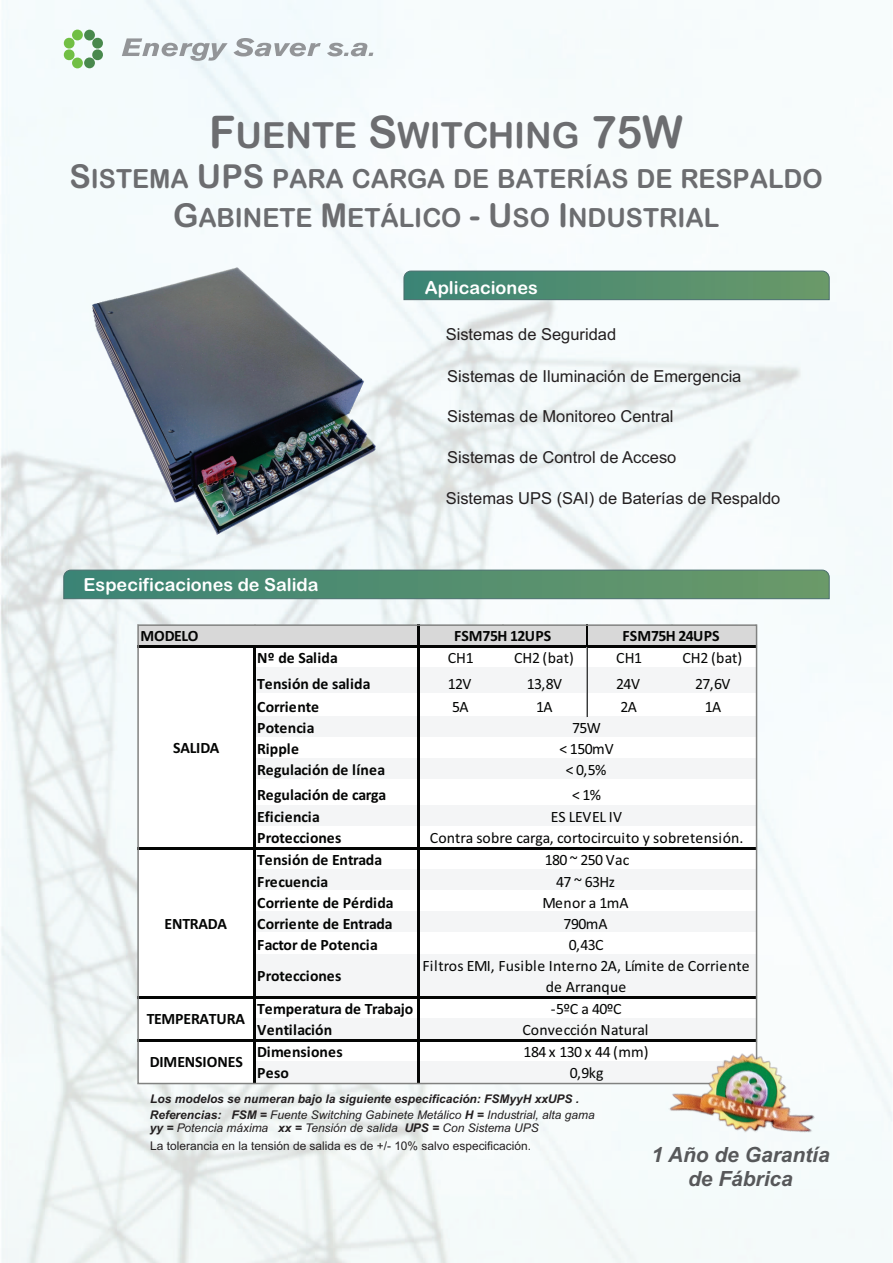
<style>
.page{position:relative;width:893px;height:1263px;background:#fff}
.page>*{position:absolute;margin:0;border:0;box-sizing:border-box;transform-origin:0 0}
.t1{font:36px "Arial Rounded MT Bold";color:#6c6d70}
.t2{font:26.4px/38.2px "Arial Rounded MT Bold";color:#6c6d70;text-align:center}
.t3{font:italic 700 21px/23.4px "Arial";color:#57585a;text-align:center}
.t4{font:18px "Arial Rounded MT Bold";color:#fff}
.t5{font:16.5px "Arial";color:#231f20}
.t6{font:700 15.75px/21.3px "Calibri";color:#040504}
.t7{font:15.75px/21px "Calibri";color:#040504;text-align:center}
.t8{font:15.75px/21px "Calibri";letter-spacing:-.04em;color:#040504;text-align:center}
.t9{font:700 15.75px "Calibri";letter-spacing:-.02em;color:#040504}
.t10{font:15.75px "Calibri";letter-spacing:-.02em;color:#040504}
.t11{font:700 15.75px "Calibri";letter-spacing:-.025em;color:#040504}
.t12{font:italic 700 12px/15.9px "Arial";color:#231f20}
.t13{font:12px/17.5px "Arial";color:#231f20}
.s1{font-size:45px}
.s2{font-size:33px}
.s3{font-weight:400}
.s4{font-weight:700;font-style:italic}
.s5{font-style:italic}
</style>
<div class="page">
<svg style="left:63px;top:570px;width:766px;height:29px;background:#538d6f"></svg>
<svg style="left:404px;top:271px;width:425px;height:29px;background:#538d6f"></svg>
<div style="left:84px;top:30px;width:11px;height:11px;background:#49894d;border-radius:50%"></div>
<div style="left:84px;top:57px;width:11px;height:11px;background:#49894d;border-radius:50%"></div>
<div style="left:72px;top:30px;width:11px;height:10px;background:#71bf44;border-radius:50%"></div>
<div style="left:72px;top:58px;width:11px;height:10px;background:#71bf44;border-radius:50%"></div>
<svg style="left:92px;top:37px;width:12px;height:24px"></svg>
<svg style="left:63px;top:37px;width:12px;height:24px"></svg>
<svg style="left:122px;top:38px;width:251px;height:23px"></svg>
<img style="left:92px;top:259px;width:284px;height:275px">
<div style="left:139px;top:625px;width:617px;height:22px;background:#d8d8d8"></div>
<div style="left:255px;top:667px;width:501px;height:28px;background:#f4f5f6"></div>
<div style="left:139px;top:694px;width:617px;height:23px;background:#fff"></div>
<div style="left:255px;top:716px;width:501px;height:22px;background:#f4f5f6"></div>
<div style="left:139px;top:737px;width:617px;height:22px;background:#fff"></div>
<div style="left:255px;top:758px;width:501px;height:22px;background:#f4f5f6"></div>
<div style="left:139px;top:779px;width:617px;height:27px;background:#fff"></div>
<div style="left:255px;top:805px;width:501px;height:22px;background:#f4f5f6"></div>
<div style="left:139px;top:826px;width:617px;height:45px;background:#fff"></div>
<div style="left:255px;top:870px;width:501px;height:22px;background:#f4f5f6"></div>
<div style="left:139px;top:891px;width:617px;height:22px;background:#fff"></div>
<div style="left:255px;top:912px;width:501px;height:22px;background:#f4f5f6"></div>
<div style="left:139px;top:933px;width:617px;height:22px;background:#fff"></div>
<div style="left:255px;top:954px;width:501px;height:44px;background:#f4f5f6"></div>
<div style="left:255px;top:1018px;width:501px;height:23px;background:#f4f5f6"></div>
<div style="left:255px;top:1061px;width:501px;height:22px;background:#f4f5f6"></div>
<hr style="left:138px;top:645px;width:618px;height:2px;background:#040504">
<hr style="left:138px;top:847px;width:618px;height:3px;background:#040504">
<hr style="left:138px;top:996px;width:618px;height:2px;background:#040504">
<hr style="left:138px;top:1039px;width:618px;height:2px;background:#040504">
<hr style="left:253px;top:647px;width:3px;height:436px;background:#040504">
<hr style="left:417px;top:624px;width:2px;height:459px;background:#040504">
<svg style="left:586px;top:627px;width:2px;height:18px"></svg>
<hr style="left:587px;top:647px;width:1px;height:70px;background:#040504">
<hr style="left:586px;top:647px;width:1px;height:70px;background:#dadcdd">
<div style="left:137px;top:624px;width:620px;height:460px;border:2px solid #818281"></div>
<img style="left:669px;top:1053px;width:145px;height:80px">
<h1 class="t1" style="left:209px;top:121px;width:476px"><span class="s1">F</span>UENTE <span class="s1">S</span>WITCHING <span class="s1">75W</span></h1>
<h2 class="t2" style="left:70px;top:162px;width:755px"><span class="s2">S</span>ISTEMA <span class="s2">UPS</span> PARA CARGA DE BATERÍAS DE RESPALDO<br><span class="s2">G</span>ABINETE <span class="s2">M</span>ETÁLICO <span class="s2">- U</span>SO <span class="s2">I</span>NDUSTRIAL</h2>
<p class="t4" style="left:425px;top:281px;width:115px">Aplicaciones</p>
<p class="t4" style="left:84px;top:578px;width:236px">Especificaciones de Salida</p>
<p class="t5" style="left:446px;top:328px;width:172px">Sistemas de Seguridad</p>
<p class="t5" style="left:447px;top:369px;width:296px">Sistemas de Iluminación de Emergencia</p>
<p class="t5" style="left:447px;top:410px;width:228px">Sistemas de Monitoreo Central</p>
<p class="t5" style="left:447px;top:451px;width:231px">Sistemas de Control de Acceso</p>
<p class="t5" style="left:446px;top:492px;width:336px">Sistemas UPS (SAI) de Baterías de Respaldo</p>
<p class="t6" style="left:140px;top:627px;width:60px">MODELO</p>
<p class="t6" style="left:454px;top:627px;width:99px">FSM75H 12UPS</p>
<p class="t6" style="left:623px;top:627px;width:99px">FSM75H 24UPS</p>
<p class="t6" style="left:173px;top:738px;width:48px">SALIDA</p>
<p class="t11" style="left:165px;top:917px;width:64px">ENTRADA</p>
<p class="t6" style="left:257px;top:649px;width:82px">Nº de Salida</p>
<p class="t7" style="left:448px;top:649px;width:27px">CH1</p>
<p class="t7" style="left:514px;top:649px;width:61px">CH2 (bat)</p>
<p class="t7" style="left:616px;top:649px;width:27px">CH1</p>
<p class="t7" style="left:683px;top:649px;width:61px">CH2 (bat)</p>
<p class="t6" style="left:257px;top:674px;width:115px">Tensión de salida</p>
<p class="t7" style="left:448px;top:674px;width:25px">12V</p>
<p class="t7" style="left:527px;top:674px;width:37px">13,8V</p>
<p class="t7" style="left:616px;top:674px;width:25px">24V</p>
<p class="t7" style="left:695px;top:674px;width:37px">27,6V</p>
<p class="t6" style="left:257px;top:697px;width:63px">Corriente</p>
<p class="t7" style="left:452px;top:697px;width:18px">5A</p>
<p class="t7" style="left:536px;top:697px;width:18px">1A</p>
<p class="t7" style="left:620px;top:697px;width:18px">2A</p>
<p class="t7" style="left:705px;top:697px;width:18px">1A</p>
<p class="t6" style="left:257px;top:718px;width:130px">Potencia<br>Ripple<br>Regulación de línea</p>
<p class="t6" style="left:257px;top:786px;width:138px">Regulación de carga<br>Eficiencia<br>Protecciones<br>Tensión de Entrada<br>Frecuencia<br>Corriente de Pérdida<br>Corriente de Entrada<br>Factor de Potencia</p>
<p class="t8" style="left:559px;top:718px;width:56px">75W<br>&lt; 150mV &lt; 0,5%</p>
<p class="t7" style="left:572px;top:786px;width:31px">&lt;1%</p>
<p class="t7" style="left:430px;top:829px;width:315px">Contra sobre carga, cortocircuito y sobretensión.</p>
<p class="t10" style="left:551px;top:810px;width:73px">ES LEVEL IV</p>
<p class="t8" style="left:543px;top:851px;width:88px">180 ~ 250 Vac<br>47 ~ 63Hz<br>Menor a 1mA<br>790mA<br>0,43C</p>
<p class="t6" style="left:257px;top:967px;width:86px">Protecciones</p>
<p class="t7" style="left:423px;top:956px;width:329px">Filtros EMI, Fusible Interno 2A, Límite de Corriente de Arranque</p>
<p class="t6" style="left:257px;top:999px;width:158px">Temperatura de Trabajo<br>Ventilación<br>Dimensiones<br>Peso</p>
<p class="t7" style="left:551px;top:999px;width:72px">-5ºC a 40ºC</p>
<p class="t9" style="left:147px;top:1013px;width:100px">TEMPERATURA</p>
<p class="t7" style="left:523px;top:1020px;width:127px">Convección Natural</p>
<p class="t6" style="left:150px;top:1052px;width:94px">DIMENSIONES</p>
<p class="t8" style="left:524px;top:1043px;width:126px">184 x 130 x 44 (mm)<br>0,9kg</p>
<p class="t12" style="left:150px;top:1092px;width:446px">Los modelos se numeran bajo la siguiente especificación: FSMyyH xxUPS .<br>Referencias: FSM = <span class="s3">Fuente Switching Gabinete Metálico</span> H = <span class="s3">Industrial, alta gama</span></p>
<p class="t13" style="left:150px;top:1120px;width:390px"><span class="s4">yy =</span> <span class="s5">Potencia máxima</span> <span class="s4">xx =</span> <span class="s5">Tensión de salida</span> <span class="s4">UPS =</span> <span class="s5">Con Sistema UPS<br></span>La tolerancia en la tensión de salida es de +/- 10% salvo especificación.</p>
<h3 class="t3" style="left:651px;top:1145px;width:180px">1 Año de Garantía de Fábrica</h3>
</div>
